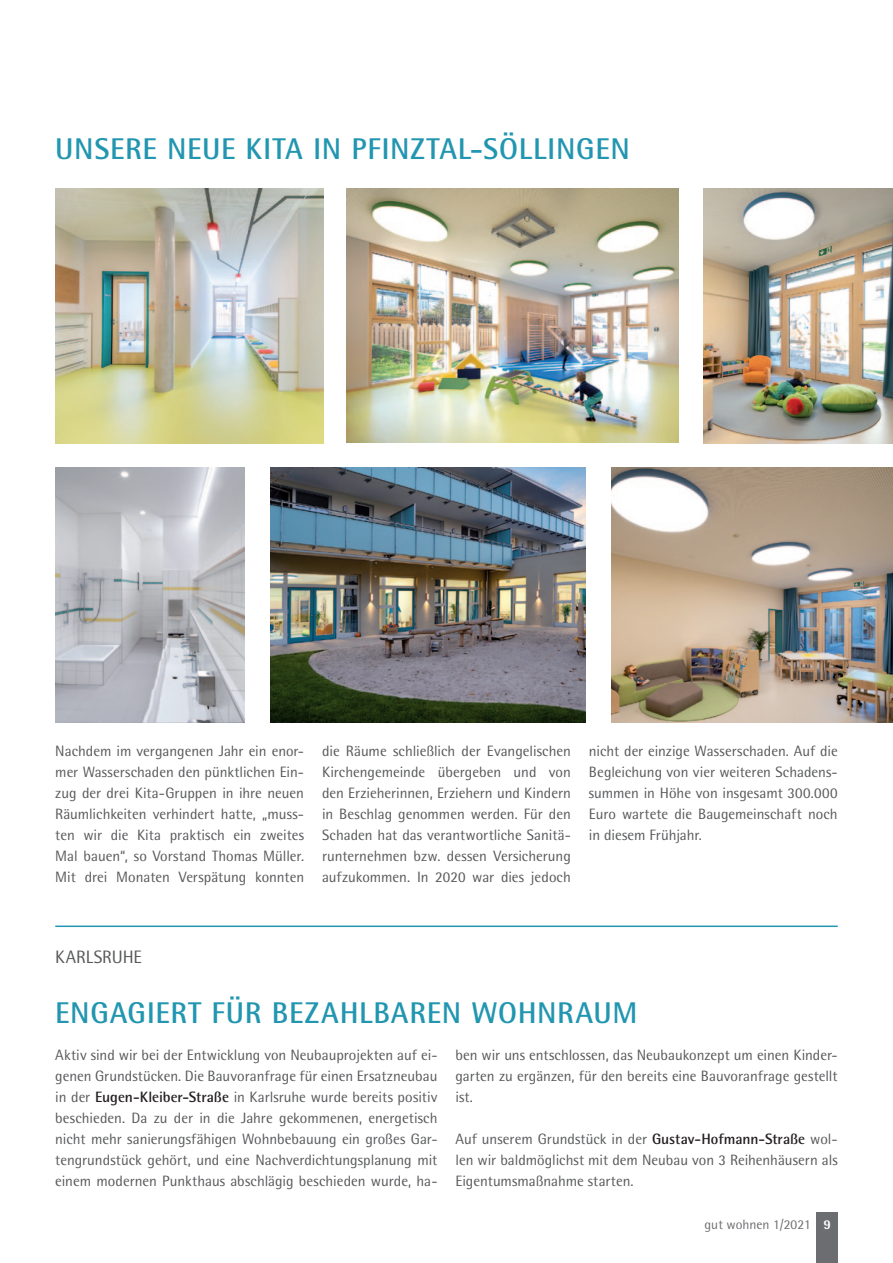
<style>
.page{position:relative;width:893px;height:1263px;background:#fff}
.page>*{position:absolute;margin:0;border:0;box-sizing:border-box;transform-origin:0 0}
.t1{font:700 30px "Rotis Semi Sans";letter-spacing:.095em;color:#2296b0}
.t2{font:700 30px "Rotis Semi Sans";letter-spacing:.13em;color:#2296b0}
.t3{font:18px "Rotis Semi Sans";color:#57585a}
.t4{font:15px/21px "Rotis Semi Sans";color:#57585a;text-align:justify}
.t5{font:13.5px "Rotis Semi Sans";color:#6c6d70}
.s1{font-weight:700;color:#231f20}
.s2{font-weight:800;color:#fff}
</style>
<div class="page">
<div style="left:816px;top:1212px;width:22px;height:51px;background:#6c6d70"></div>
<hr style="left:55px;top:925px;width:783px;height:2px;background:#2296b0">
<img style="left:55px;top:189px;width:268px;height:255px">
<img style="left:271px;top:467px;width:314px;height:255px">
<img style="left:347px;top:189px;width:332px;height:254px">
<img style="left:704px;top:189px;width:189px;height:255px">
<img style="left:611px;top:467px;width:282px;height:255px">
<img style="left:55px;top:467px;width:189px;height:255px">
<h1 class="t1" style="left:55px;top:130px;width:576px">UNSERE NEUE KITA IN PFI NZTAL-SÖLLINGEN</h1>
<p class="t4" style="left:55px;top:740px;width:250px">Nachdem im vergangenen Jahr ein enor&shy;mer Wasserschaden den pünktlichen Ein&shy;zug der drei Kita-Gruppen in ihre neuen Räumlichkeiten verhindert hatte, „muss&shy;ten wir die Kita praktisch ein zweites Mal bauen“, so Vorstand Thomas Müller.<br>Mit drei Monaten Verspätung konnten</p>
<p class="t4" style="left:322px;top:740px;width:250px">die Räume schließlich der Evangelischen Kirchengemeinde übergeben und von den Erzieherinnen, Erziehern und Kindern in Beschlag genommen werden. Für den Schaden hat das verantwortliche Sanitä&shy;runternehmen bzw. dessen Versicherung aufzukommen. I n 2020 war dies jedoch</p>
<p class="t4" style="left:589px;top:740px;width:250px">nicht der einzige Wasserschaden. Auf die Begleichung von vier weiteren Schadens&shy;summen in Höhe von insgesamt 300.000<br>Euro wartete die Baugemeinschaft noch in diesem Frühjahr.</p>
<p class="t3" style="left:55px;top:947px;width:88px">karlsruhe</p>
<h1 class="t2" style="left:55px;top:995px;width:559px">ENGAGIERT FÜR BEZAHLBAREN WOHNRAUM</h1>
<p class="t4" style="left:55px;top:1045px;width:384px">Aktiv sind wir bei der Entwicklung von Neubauprojekten auf ei&shy;genen Grundstücken. Die Bauvoranfrage für einen Ersatzneubau in der <span class="s1">EUGEN-KLEIBER-STRAßE</span> in Karlsruhe wurde bereits positiv beschieden. Da zu der in die Jahre gekommenen, energetisch nicht mehr sanierungsfähigen Wohnbebauung ein großes Gar&shy;tengrundstück gehört, und eine Nachverdichtungsplanung mit einem modernen Punkthaus abschlägig beschieden wurde, ha-</p>
<p class="t4" style="left:455px;top:1045px;width:384px">ben wir uns entschlossen, das Neubaukonzept um einen Kinder&shy;garten zu ergänzen, für den bereits eine Bauvoranfrage gestellt ist.</p>
<p class="t4" style="left:455px;top:1129px;width:384px">Auf unserem Grundstück in der <span class="s1">GUSTAV-HOFMANN-STRAßE</span> wol&shy;len wir baldmöglichst mit dem Neubau von 3 Reihenhäusern als Eigentumsmaßnahme starten.</p>
<p class="t5" style="left:704px;top:1216px;width:128px">gut wohnen 1/2021 <span class="s2">9</span></p>
</div>
